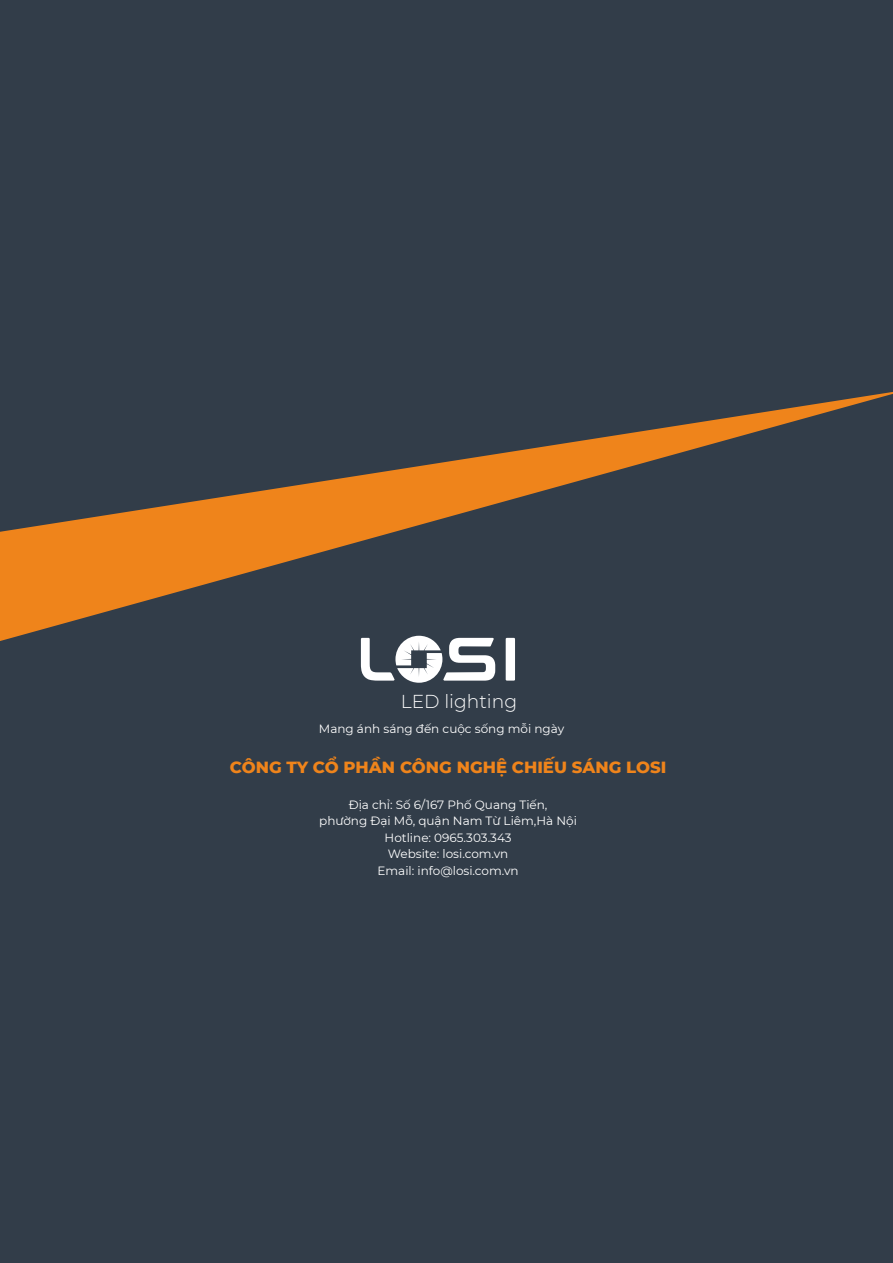
<style>
.page{position:relative;width:893px;height:1263px;background:#323d49}
.page>*{position:absolute;margin:0;border:0;box-sizing:border-box;transform-origin:0 0}
.t1{font:300 18.6px "Montserrat";color:#fff}
.t2{font:800 16.5px "Montserrat";color:#ef841b}
.t3{font:12px/16.5px "Montserrat";color:#fff;text-align:center}
</style>
<div class="page">
<svg style="left:0;top:392px;width:893px;height:249px"></svg>
<div style="left:506px;top:638px;width:9px;height:43px;background:#fff"></div>
<svg style="left:361px;top:636px;width:134px;height:47px"></svg>
<h1 class="t1" style="left:401px;top:689px;width:118px">LED lighting</h1>
<p class="t3" style="left:319px;top:720px;width:247px">Mang ánh sáng đến cuộc sống mỗi ngày</p>
<h2 class="t2" style="left:230px;top:755px;width:438px">CÔNG TY CỔ PHẦN CÔNG NGHỆ CHIẾU SÁNG LOSI</h2>
<p class="t3" style="left:319px;top:796px;width:259px">Địa chỉ: Số 6/167 Phố Quang Tiến,<br>phường Đại Mỗ, quận Nam Từ Liêm,Hà Nội<br>Hotline: 0965.303.343<br>Website: losi.com.vn<br>Email: info@losi.com.vn</p>
</div>
